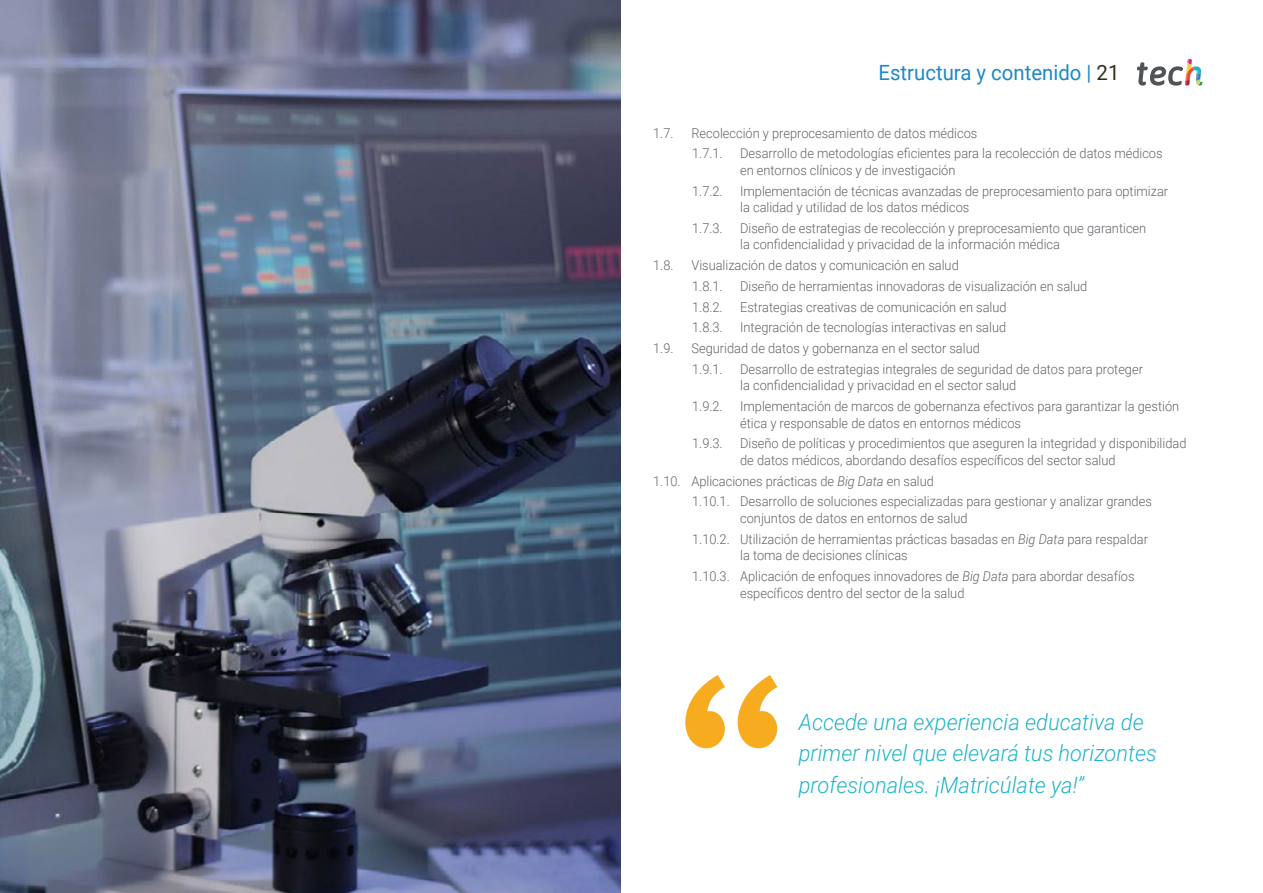
<style>
.page{position:relative;width:1263px;height:893px;background:#fff}
.page>*{position:absolute;margin:0;border:0;box-sizing:border-box;transform-origin:0 0}
.t1{font:italic 300 22.5px/31.5px "Roboto";color:#20b5ca}
.t2{font:21px "Roboto";color:#2088c5}
.t3{font:300 13.5px/20.7px "Roboto";color:#61646a;scale:.95 1}
.s1{color:#312e20}
.s2{font-style:italic}
</style>
<div class="page">
<img style="left:0;top:0;width:621px;height:893px">
<svg style="left:685px;top:675px;width:92px;height:73px"></svg>
<svg style="left:1137px;top:59px;width:65px;height:27px"></svg>
<h2 class="t2" style="left:878px;top:57px;width:242px">Estructura y contenido | <span class="s1">21</span></h2>
<p class="t3" style="left:653px;top:122px;width:23px">1.7.</p>
<p class="t3" style="left:691px;top:122px;width:302px">Recolección y preprocesamiento de datos médicos<br>1.7.1.</p>
<p class="t3" style="left:740px;top:145px;width:446px;line-height:16.5px">Desarrollo de metodologías eficientes para la recolección de datos médicos en entornos clínicos y de investigación</p>
<p class="t3" style="left:692px;top:180px;width:34px">1.7.2.</p>
<p class="t3" style="left:740px;top:182px;width:452px;line-height:16.5px">Implementación de técnicas avanzadas de preprocesamiento para optimizar la calidad y utilidad de los datos médicos</p>
<p class="t3" style="left:692px;top:217px;width:34px">1.7.3.</p>
<p class="t3" style="left:740px;top:219px;width:429px;line-height:16.5px">Diseño de estrategias de recolección y preprocesamiento que garanticen la confidencialidad y privacidad de la información médica</p>
<p class="t3" style="left:653px;top:255px;width:23px">1.8.</p>
<p class="t3" style="left:691px;top:255px;width:283px">Visualización de datos y comunicación en salud<br>1.8.1.</p>
<p class="t3" style="left:740px;top:275px;width:367px">Diseño de herramientas innovadoras de visualización en salud</p>
<p class="t3" style="left:692px;top:296px;width:34px">1.8.2.</p>
<p class="t3" style="left:740px;top:296px;width:282px">Estrategias creativas de comunicación en salud</p>
<p class="t3" style="left:692px;top:317px;width:34px">1.8.3.</p>
<p class="t3" style="left:740px;top:317px;width:282px">Integración de tecnologías interactivas en salud</p>
<p class="t3" style="left:653px;top:338px;width:23px">1.9.</p>
<p class="t3" style="left:691px;top:338px;width:305px">Seguridad de datos y gobernanza en el sector salud<br>1.9.1.</p>
<p class="t3" style="left:740px;top:360px;width:426px;line-height:16.5px">Desarrollo de estrategias integrales de seguridad de datos para proteger la confidencialidad y privacidad en el sector salud</p>
<p class="t3" style="left:692px;top:396px;width:34px">1.9.2.</p>
<p class="t3" style="left:740px;top:398px;width:464px;line-height:16.5px">Implementación de marcos de gobernanza efectivos para garantizar la gestión ética y responsable de datos en entornos médicos</p>
<p class="t3" style="left:692px;top:433px;width:34px">1.9.3.</p>
<p class="t3" style="left:740px;top:435px;width:471px;line-height:16.5px">Diseño de políticas y procedimientos que aseguren la integridad y disponibilidad de datos médicos, abordando desafíos específicos del sector salud</p>
<p class="t3" style="left:692px;top:470px;width:485px;text-indent:-39px">1.10. Aplicaciones prácticas de <span class="s2">Big Data</span> en salud<br>1.10.1. Desarrollo de soluciones especializadas para gestionar y analizar grandes</p>
<p class="t3" style="left:692px;top:507px;width:481px;text-indent:48px">conjuntos de datos en entornos de salud<br>1.10.2. Utilización de herramientas prácticas basadas en <span class="s2">Big Data</span> para respaldar</p>
<p class="t3" style="left:692px;top:545px;width:467px;text-indent:48px">la toma de decisiones clínicas<br>1.10.3. Aplicación de enfoques innovadores de <span class="s2">Big Data</span> para abordar desafíos</p>
<p class="t3" style="left:740px;top:582px;width:238px">específicos dentro del sector de la salud</p>
<h1 class="t1" style="left:799px;top:705px;width:360px">Accede una experiencia educativa de primer nivel que elevará tus horizontes profesionales. ¡Matricúlate ya!”</h1>
</div>
